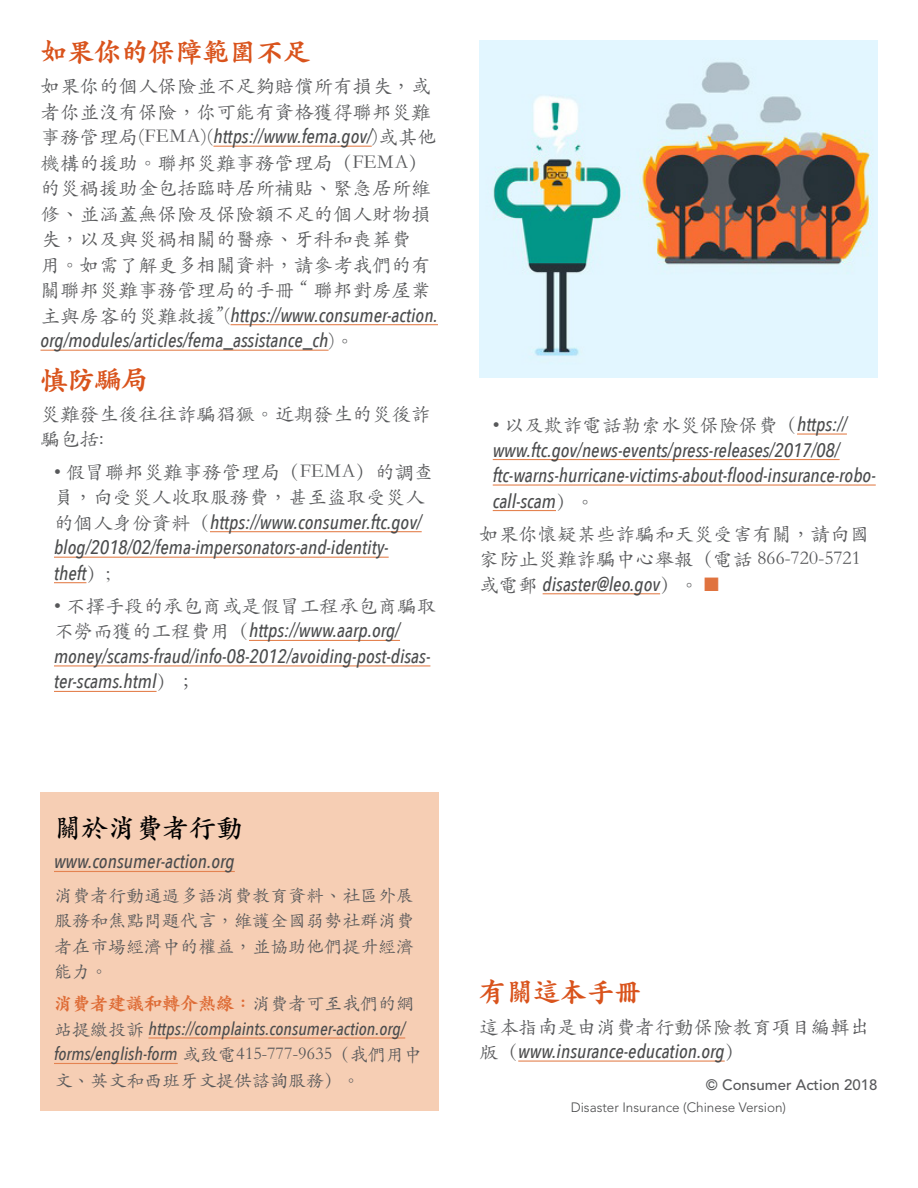
<style>
.page{position:relative;width:918px;height:1188px;background:#fff}
.page>*{position:absolute;margin:0;border:0;box-sizing:border-box;transform-origin:0 0}
.Subheads{font:900 27px "ST Kaiti TC";color:#d9531c}
.Subheads-2{font:700 27px "ST Kaiti TC";color:#000}
.Text{font:italic 500 19.5px/25.5px "Avenir Next Condensed";color:#4b4c4d}
.Text-2{font:19.5px/25.5px "ST Kaiti TC";color:#57585a}
.urls{font:italic 500 19.5px "Avenir Next Condensed";color:#4b4c4d}
.Text-3{font:italic 500 18px/25.5px "Avenir Next Condensed";color:#4b4c4d}
.Text-4{font:18px/25.5px "ST Kaiti TC";color:#57585a;text-align:justify}
.Text-5{font:500 15px "Avenir LT Std";color:#57585a}
.Body_text{font:300 13.5px "Avenir LT Std";color:#4b4c4d}
.s1{font-family:"Avenir Next Condensed";font-weight:500;font-style:italic;color:#4b4c4d}
.s2{font-family:"ST Kaiti TC";font-weight:400;font-style:normal;color:#57585a}
.s3{color:#e0733f}
.s4{font-family:"ST Kaiti TC";font-weight:900;font-style:normal;color:#de6b35}
</style>
<div class="page">
<hr style="left:213px;top:146px;width:159px;height:1px;background:#e48351">
<hr style="left:230px;top:324px;width:208px;height:1px;background:#e48351">
<hr style="left:40px;top:350px;width:289px;height:1px;background:#e48351">
<hr style="left:210px;top:531px;width:212px;height:1px;background:#e48351">
<hr style="left:54px;top:557px;width:335px;height:1px;background:#e48351">
<hr style="left:54px;top:582px;width:32px;height:1px;background:#e48351">
<hr style="left:249px;top:640px;width:151px;height:1px;background:#e48351">
<hr style="left:54px;top:665px;width:376px;height:2px;background:#e48351">
<hr style="left:54px;top:691px;width:103px;height:1px;background:#e48351">
<div style="left:40px;top:792px;width:399px;height:319px;background:#f6ceb4"></div>
<hr style="left:54px;top:871px;width:181px;height:1px;background:#e48351">
<hr style="left:148px;top:1037px;width:257px;height:2px;background:#e48351">
<hr style="left:54px;top:1063px;width:124px;height:1px;background:#e48351">
<hr style="left:518px;top:1061px;width:207px;height:1px;background:#e48351">
<img style="left:479px;top:40px;width:399px;height:338px">
<hr style="left:797px;top:433px;width:50px;height:2px;background:#e48351">
<hr style="left:493px;top:459px;width:347px;height:1px;background:#e48351">
<hr style="left:493px;top:484px;width:383px;height:2px;background:#e48351">
<hr style="left:493px;top:510px;width:63px;height:1px;background:#e48351">
<hr style="left:543px;top:593px;width:117px;height:1px;background:#e48351">
<p class="Subheads" style="left:40px;top:35px;width:271px">如果你的保障範圍不足</p>
<p class="Text-2" style="left:40px;top:73px;width:399px">如果你的個人保險並不足夠賠償所有損失，或者你並沒有保險，你可能有資格獲得聯邦災難事務管理局(FEMA)(<span class="s1">https://www.fema.gov/</span>)或其他機構的援助。聯邦災難事務管理局（FEMA）的災禍援助金包括臨時居所補貼、緊急居所維修、並涵蓋無保險及保險額不足的個人財物損失，以及與災禍相關的醫療、牙科和喪葬費<br>用。如需了解更多相關資料，請參考我們的有關聯邦災難事務管理局的手冊“聯邦對房屋業主與房客的災難救援”(<span class="s1">https://www.consumer-action. org/modules/articles/fema_assistance_ch</span>)。</p>
<p class="Subheads" style="left:40px;top:363px;width:109px">慎防騙局</p>
<p class="Text-2" style="left:40px;top:400px;width:391px">災難發生後往往詐騙猖獗。近期發生的災後詐騙包括:</p>
<p class="Text" style="left:54px;top:458px;width:381px"><span class="s2">• 假冒聯邦災難事務管理局（FEMA）的調查員，向受災人收取服務費，甚至盜取受災人的個人身份資料（</span>https://www.consumer.ftc.gov/ blog/2018/02/fema-impersonators-and-identity-<br>theft<span class="s2">）;</span></p>
<p class="Text" style="left:54px;top:592px;width:384px"><span class="s2">• 不擇手段的承包商或是假冒工程承包商騙取不勞而獲的工程費用（</span>https://www.aarp.org/ money/scams-fraud/info-08-2012/avoiding-post-disas&shy;ter-scams.html<span class="s2">）；</span></p>
<p class="Text" style="left:493px;top:411px;width:385px"><span class="s2">• 以及欺詐電話勒索水災保險保費（</span>https:// www.ftc.gov/news-events/press-releases/2017/08/ ftc-warns-hurricane-victims-about-flood-insurance-robo&shy;call-scam<span class="s2">）。</span></p>
<p class="Text-2" style="left:479px;top:520px;width:391px">如果你懷疑某些詐騙和天災受害有關，請向國家防止災難詐騙中心舉報（電話 866-720-5721或電郵 <span class="s1">disaster@leo.gov</span>）。 <span class="s3">■</span></p>
<p class="Subheads-2" style="left:54px;top:811px;width:190px">關於消費者行動</p>
<p class="urls" style="left:54px;top:850px;width:182px">www.consumer-action.org</p>
<p class="Text-4" style="left:54px;top:882px;width:361px">消費者行動通過多語消費教育資料、社區外展服務和焦點問題代言，維護全國弱勢社群消費者在市場經濟中的權益，並協助他們提升經濟能力。</p>
<p class="Text-3" style="left:54px;top:990px;width:369px"><span class="s4">消費者建議和轉介熱線：</span><span class="s2">消費者可至我們的網站提繳投訴</span> https://complaints.consumer-action.org/ forms/english-form <span class="s2">或致電415-777-9635（我們用中文、英文和西班牙文提供諮詢服務）。</span></p>
<p class="Subheads" style="left:479px;top:975px;width:163px">有關這本手冊</p>
<p class="Text" style="left:479px;top:1013px;width:391px"><span class="s2">這本指南是由消費者行動保險教育項目編輯出版（</span>www.insurance-education.org<span class="s2">）</span></p>
<p class="Text-5" style="left:706px;top:1076px;width:173px">© Consumer Action 2018</p>
<p class="Body_text" style="left:571px;top:1099px;width:217px">Disaster Insurance (Chinese Version)</p>
</div>
